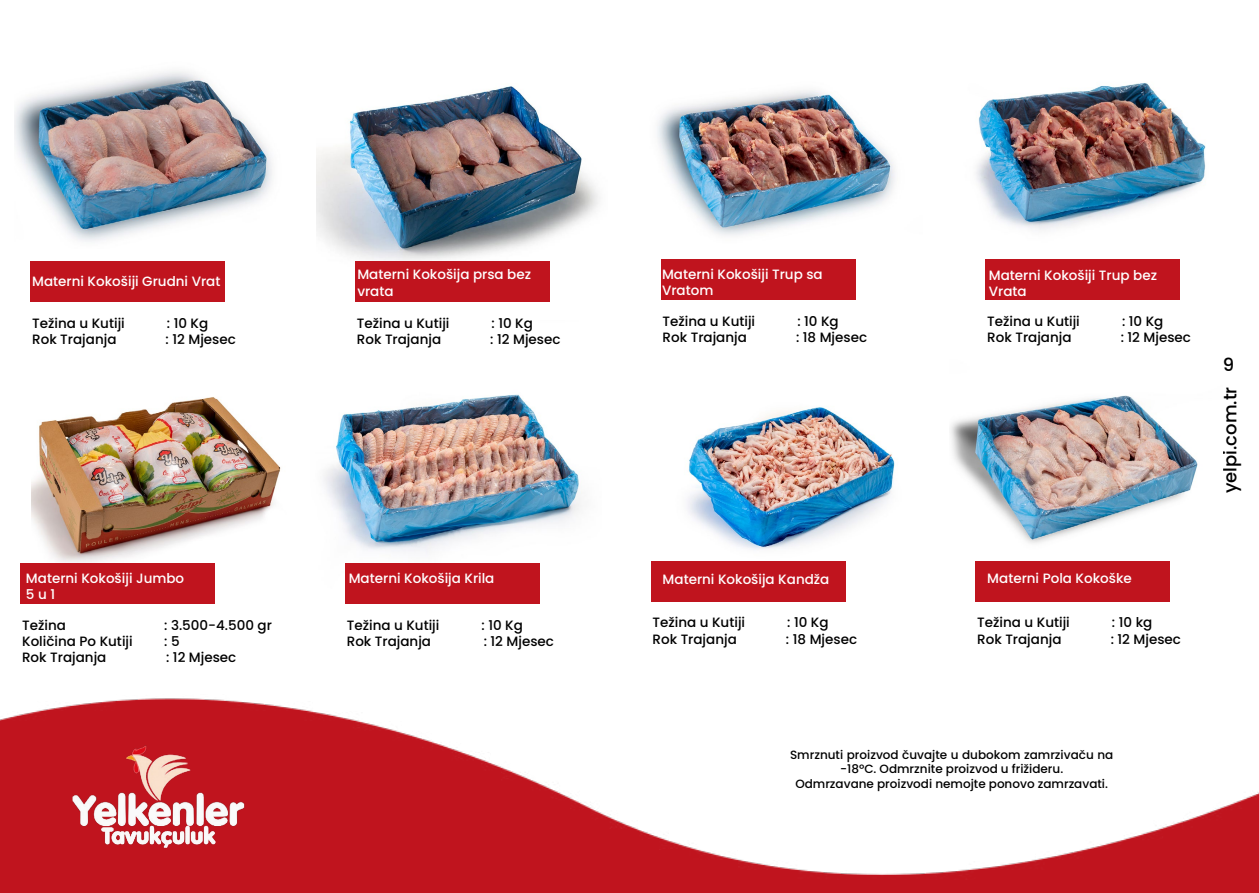
<style>
.page{position:relative;width:1259px;height:893px;background:#fff}
.page>*{position:absolute;margin:0;border:0;box-sizing:border-box;transform-origin:0 0}
.t1{font:500 18px "Poppins";color:#000}
.t2{font:500 13.5px "Poppins";color:#000}
.t3{font:500 13.5px/16.2px "Poppins";color:#fff}
.t4{font:500 12px/14.4px "Poppins";color:#000;text-align:center}
</style>
<div class="page">
<img style="left:0;top:698px;width:1259px;height:195px">
<img style="left:16px;top:725px;width:293px;height:154px">
<img style="left:324px;top:394px;width:258px;height:197px">
<img style="left:317px;top:86px;width:283px;height:194px">
<img style="left:31px;top:397px;width:250px;height:166px">
<img style="left:15px;top:71px;width:257px;height:171px">
<div style="left:21px;top:563px;width:194px;height:41px;background:#c0141e"></div>
<div style="left:31px;top:262px;width:194px;height:40px;background:#c0141e"></div>
<div style="left:345px;top:563px;width:194px;height:41px;background:#c0141e"></div>
<div style="left:355px;top:262px;width:194px;height:40px;background:#c0141e"></div>
<img style="left:950px;top:395px;width:248px;height:148px">
<img style="left:976px;top:83px;width:230px;height:195px">
<img style="left:687px;top:407px;width:208px;height:143px">
<img style="left:657px;top:90px;width:238px;height:146px">
<div style="left:651px;top:561px;width:194px;height:40px;background:#c0141e"></div>
<div style="left:661px;top:260px;width:194px;height:40px;background:#c0141e"></div>
<div style="left:975px;top:561px;width:195px;height:40px;background:#c0141e"></div>
<div style="left:986px;top:260px;width:194px;height:40px;background:#c0141e"></div>
<p class="t3" style="left:32px;top:274px;width:190px">Materni Kokošiji Grudni Vrat</p>
<p class="t3" style="left:357px;top:267px;width:175px">Materni Kokošija prsa bez vrata</p>
<p class="t3" style="left:662px;top:266px;width:162px">Materni Kokošiji Trup sa<br>Vratom</p>
<p class="t3" style="left:989px;top:268px;width:170px">Materni Kokošiji Trup bez<br>Vrata</p>
<p class="t2" style="left:32px;top:316px;width:94px">Težina u Kutiji</p>
<p class="t2" style="left:167px;top:316px;width:43px">: 10 Kg</p>
<p class="t2" style="left:32px;top:332px;width:86px">Rok Trajanja</p>
<p class="t2" style="left:166px;top:332px;width:72px">: 12 Mjesec</p>
<p class="t2" style="left:357px;top:316px;width:94px">Težina u Kutiji</p>
<p class="t2" style="left:491px;top:316px;width:43px">: 10 Kg</p>
<p class="t2" style="left:357px;top:332px;width:86px">Rok Trajanja</p>
<p class="t2" style="left:490px;top:332px;width:72px">: 12 Mjesec</p>
<p class="t2" style="left:662px;top:313px;width:94px">Težina u Kutiji</p>
<p class="t2" style="left:797px;top:313px;width:43px">: 10 Kg</p>
<p class="t2" style="left:662px;top:329px;width:86px">Rok Trajanja</p>
<p class="t2" style="left:796px;top:329px;width:73px">: 18 Mjesec</p>
<p class="t2" style="left:987px;top:313px;width:94px">Težina u Kutiji</p>
<p class="t2" style="left:1122px;top:313px;width:43px">: 10 Kg</p>
<p class="t2" style="left:987px;top:329px;width:86px">Rok Trajanja</p>
<p class="t2" style="left:1120px;top:329px;width:72px">: 12 Mjesec</p>
<h1 class="t1" style="left:1222px;top:354px;width:13px">9</h1>
<h1 class="t1" style="left:1219px;top:493px;width:108px;rotate:-90deg">yelpi.com.tr</h1>
<p class="t3" style="left:26px;top:570px;width:160px">Materni Kokošiji Jumbo<br>5 u 1</p>
<p class="t3" style="left:349px;top:570px;width:147px">Materni Kokošija Krila</p>
<p class="t3" style="left:662px;top:571px;width:168px">Materni Kokošija Kandža</p>
<p class="t3" style="left:987px;top:570px;width:146px">Materni Pola Kokoške</p>
<p class="t2" style="left:22px;top:617px;width:45px">Težina</p>
<p class="t2" style="left:164px;top:617px;width:109px">: 3.500-4.500 gr</p>
<p class="t2" style="left:22px;top:633px;width:112px">Količina Po Kutiji</p>
<p class="t2" style="left:164px;top:633px;width:17px">: 5</p>
<p class="t2" style="left:22px;top:649px;width:86px">Rok Trajanja</p>
<p class="t2" style="left:166px;top:649px;width:72px">: 12 Mjesec</p>
<p class="t2" style="left:347px;top:617px;width:94px">Težina u Kutiji</p>
<p class="t2" style="left:481px;top:617px;width:43px">: 10 Kg</p>
<p class="t2" style="left:347px;top:633px;width:86px">Rok Trajanja</p>
<p class="t2" style="left:484px;top:633px;width:72px">: 12 Mjesec</p>
<p class="t2" style="left:652px;top:615px;width:94px">Težina u Kutiji</p>
<p class="t2" style="left:787px;top:615px;width:43px">: 10 Kg</p>
<p class="t2" style="left:652px;top:631px;width:86px">Rok Trajanja</p>
<p class="t2" style="left:786px;top:631px;width:73px">: 18 Mjesec</p>
<p class="t2" style="left:977px;top:615px;width:94px">Težina u Kutiji</p>
<p class="t2" style="left:1112px;top:615px;width:42px">: 10 kg</p>
<p class="t2" style="left:977px;top:631px;width:86px">Rok Trajanja</p>
<p class="t2" style="left:1110px;top:631px;width:72px">: 12 Mjesec</p>
<p class="t4" style="left:790px;top:747px;width:325px">Smrznuti proizvod čuvajte u dubokom zamrzivaču na -18ºC. Odmrznite proizvod u frižideru.<br>Odmrzavane proizvodi nemojte ponovo zamrzavati.</p>
</div>
